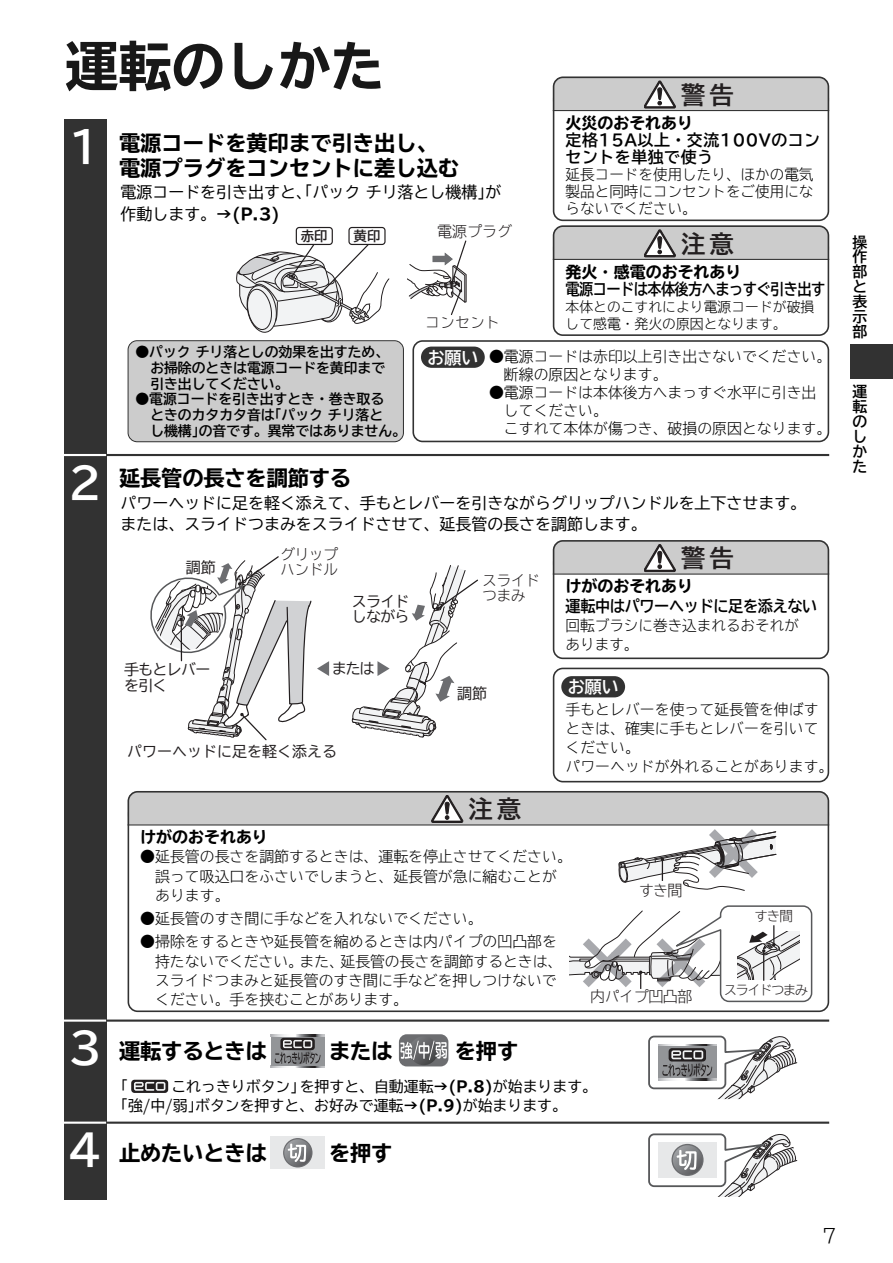
<style>
.page{position:relative;width:893px;height:1263px;background:#fff}
.page>*{position:absolute;margin:0;border:0;box-sizing:border-box;transform-origin:0 0}
.t1{font:700 expanded 53.1px "TBUD Go Std";color:#181818}
.t2{font:700 42.45px "TBUD Go Std";color:#fff}
.t3{font:24.3px "TBUD Go Std Bold 90 pv RKSJ H";letter-spacing:.175em;color:#231f20}
.t4{font:700 expanded 21.3px/25.5px "TBUD Go Std";letter-spacing:-.005em;color:#000}
.t5{font:300 19.2px "TBUD Go Std Super";color:#000}
.t6{font:700 16.95px "TBUD Go Std";color:#fff}
.t7{font:15.9px/21.3px "TBUD Go Std";color:#000}
.t8{font:700 15.9px/17px "TBUD Go Std";letter-spacing:-.025em;color:#000}
.t9{font:700 15.9px/17px "TBUD Go Std";letter-spacing:.03em;color:#000}
.t10{font:700 expanded 15.9px "TBUD Go Std";color:#000}
.t11{font:700 15.9px "TBUD Go Std";letter-spacing:-.025em;color:#000;scale:.95 1}
.t12{font:15px/15.5px "TBUD Go Std Super Light 90 pv RKSJ H";letter-spacing:-.03em;color:#231f20}
.t13{font:15px/15.8px "TBUD Go Std Regular 90 pv RKSJ H";letter-spacing:-.05em;color:#231f20}
.t14{font:15px "TBUD Go Std Regular 90 pv RKSJ H";color:#231f20}
.t15{font:15px/15.5px "TBUD Go Std Super Light 90 pv RKSJ H";letter-spacing:-.05em;color:#231f20}
.t16{font:15px "TBUD Go Std Regular 90 pv RKSJ H";letter-spacing:-.025em;color:#231f20}
.t17{font:300 14.85px/19.2px "TBUD Go Std Super";color:#000}
.t18{font:14.85px/19.2px "TBUD Go Std";color:#000}
.t19{font:700 14.85px/14.9px "TBUD Go Std";color:#000;text-align:justify}
.t20{font:700 13.8px/15.9px "TBUD Go Std";color:#000}
.t21{font:300 13.8px/17px "TBUD Go Std Super";color:#000}
.t22{font:13.5px "TBUD Go Std Super Light 90 pv RKSJ H";letter-spacing:-.125em;color:#231f20}
.t23{font:13.5px "TBUD Go Std Bold 90 pv RKSJ H";color:#231f20}
.s1{font-weight:700;font-stretch:expanded}
.s2{font-stretch:expanded}
.s3{font-stretch:normal;font-size:42.45px;color:#fff}
</style>
<div class="page">
<div style="left:64px;top:119px;width:42px;height:1080px;background:#323232"></div>
<div style="left:850px;top:344px;width:43px;height:34px;background:#323232"></div>
<svg style="left:131px;top:1079px;width:38px;height:14px"></svg>
<svg style="left:131px;top:1080px;width:37px;height:13px"></svg>
<svg style="left:134px;top:1082px;width:31px;height:9px"></svg>
<svg style="left:352px;top:565px;width:126px;height:173px"></svg>
<svg style="left:150px;top:556px;width:179px;height:185px"></svg>
<svg style="left:128px;top:791px;width:701px;height:221px"></svg>
<svg style="left:128px;top:795px;width:701px;height:96px"></svg>
<svg style="left:570px;top:905px;width:242px;height:98px"></svg>
<svg style="left:553px;top:668px;width:276px;height:114px"></svg>
<svg style="left:553px;top:540px;width:276px;height:119px"></svg>
<hr style="left:553px;top:573px;width:276px;height:2px;background:#323232">
<hr style="left:64px;top:454px;width:42px;height:2px;background:#fff">
<hr style="left:106px;top:454px;width:723px;height:2px;background:#323232">
<svg style="left:270px;top:1034px;width:55px;height:34px"></svg>
<svg style="left:271px;top:1065px;width:53px;height:2px"></svg>
<svg style="left:271px;top:1035px;width:53px;height:1px"></svg>
<div style="left:271px;top:1036px;width:53px;height:29px;background:#939598"></div>
<div style="left:284px;top:1037px;width:27px;height:27px;background:#8b8c8f;border-radius:50%"></div>
<div style="left:280px;top:1038px;width:35px;height:12px;background:#2a2627;border-radius:3px"></div>
<svg style="left:275px;top:1040px;width:45px;height:24px"></svg>
<svg style="left:398px;top:1034px;width:51px;height:33px"></svg>
<div style="left:399px;top:1034px;width:49px;height:32px;background:#6c6d70;border-radius:8px"></div>
<svg style="left:409px;top:1036px;width:29px;height:29px"></svg>
<svg style="left:400px;top:1041px;width:47px;height:19px"></svg>
<hr style="left:64px;top:1019px;width:42px;height:3px;background:#fff">
<hr style="left:106px;top:1019px;width:723px;height:3px;background:#323232">
<div style="left:561px;top:676px;width:64px;height:21px;background:#323232;border-radius:11px"></div>
<div style="left:268px;top:1133px;width:60px;height:38px;background:linear-gradient(to bottom,#f4f5f5,#f4f5f5)"></div>
<div style="left:271px;top:1137px;width:54px;height:32px;background:#e7e8e9"></div>
<svg style="left:283px;top:1138px;width:30px;height:29px"></svg>
<svg style="left:284px;top:1139px;width:27px;height:27px"></svg>
<svg style="left:288px;top:1143px;width:18px;height:19px"></svg>
<hr style="left:64px;top:1121px;width:42px;height:3px;background:#fff">
<hr style="left:106px;top:1121px;width:723px;height:3px;background:#323232">
<svg style="left:648px;top:1036px;width:150px;height:63px"></svg>
<svg style="left:648px;top:1133px;width:150px;height:64px"></svg>
<svg style="left:128px;top:77px;width:701px;height:365px"></svg>
<hr style="left:553px;top:259px;width:276px;height:1px;background:#323232">
<h1 class="t1" style="left:65px;top:37px;width:320px">運転のしかた</h1>
<h2 class="t2" style="left:68px;top:112px;width:35px">1</h2>
<h3 class="t4" style="left:119px;top:130px;width:342px">電源コードを黄印まで引き出し、電源プラグをコンセントに差し込む</h3>
<p class="t7" style="left:121px;top:182px;width:382px">電源コードを引き出すと、｢パックチリ落とし機構｣が作動します。<span class="s1">→(P.3)</span></p>
<p class="t23" style="left:301px;top:225px;width:28px">赤印</p>
<p class="t23" style="left:353px;top:225px;width:28px">黄印</p>
<p class="t12" style="left:437px;top:223px;width:76px">電源プラグ</p>
<p class="t12" style="left:425px;top:314px;width:76px">コンセント</p>
<h3 class="t3" style="left:681px;top:75px;width:54px">警告</h3>
<p class="t10" style="left:566px;top:114px;width:129px">火災のおそれあり</p>
<p class="t9" style="left:566px;top:132px;width:256px">定格15A以上・交流100Vのコンセントを単独で使う</p>
<p class="t17" style="left:566px;top:165px;width:249px;line-height:17px;text-align:justify">延長コードを使用したり、ほかの電気製品と同時にコンセントをご使用にならないでください。</p>
<h3 class="t3" style="left:681px;top:224px;width:54px">注意</h3>
<p class="t8" style="left:566px;top:263px;width:261px"><span class="s2">発火</span>・<span class="s2">感電のおそれあり<br></span>電源コードは本体後方へまっすぐ引き出す</p>
<p class="t21" style="left:566px;top:298px;width:250px">本体とのこすれにより電源コードが破損して感電・発火の原因となります。</p>
<h2 class="t2" style="left:68px;top:448px;width:35px">2</h2>
<p class="t20" style="left:150px;top:344px;width:240px;text-indent:-15px">●パックチリ落としの効果を出すため、お掃除のときは電源コードを黄印まで引き出してください。</p>
<p class="t20" style="left:150px;top:391px;width:257px;text-indent:-15px">●電源コードを引き出すとき・巻き取る<br>ときのカタカタ音は｢パックチリ落と<br>し機構｣の音です。異常ではありません。</p>
<h3 class="t4" style="left:119px;top:466px;width:234px">延長管の長さを調節する</h3>
<p class="t6" style="left:427px;top:343px;width:53px">お願い</p>
<p class="t17" style="left:504px;top:347px;width:329px;line-height:18px;text-indent:-15px">●電源コードは赤印以上引き出さないでください。断線の原因となります。</p>
<p class="t17" style="left:504px;top:383px;width:329px;line-height:18px;text-indent:-15px">●電源コードは本体後方へまっすぐ水平に引き出してください。<br>こすれて本体が傷つき、破損の原因となります。</p>
<p class="t7" style="left:121px;top:492px;width:687px">パワーヘッドに足を軽く添えて、手もとレバーを引きながらグリップハンドルを上下させます。または、スライドつまみをスライドさせて、延長管の長さを調節します。</p>
<p class="t16" style="left:186px;top:555px;width:32px">調節</p>
<p class="t13" style="left:124px;top:662px;width:88px">手もとレバーを引く</p>
<p class="t15" style="left:280px;top:546px;width:59px">グリップハンドル</p>
<p class="t13" style="left:352px;top:593px;width:59px">スライドしながら</p>
<p class="t16" style="left:332px;top:656px;width:44px">または</p>
<p class="t14" style="left:127px;top:739px;width:211px">パワーヘッドに足を軽く添える</p>
<p class="t12" style="left:482px;top:572px;width:59px">スライドつまみ</p>
<p class="t16" style="left:457px;top:681px;width:31px">調節</p>
<h3 class="t3" style="left:468px;top:789px;width:54px">注意</h3>
<h3 class="t3" style="left:681px;top:538px;width:54px">警告</h3>
<p class="t10" style="left:566px;top:578px;width:129px">けがのおそれあり</p>
<p class="t11" style="left:566px;top:592px;width:267px">運転中はパワーヘッドに足を添えない</p>
<p class="t17" style="left:566px;top:615px;width:235px">回転ブラシに巻き込まれるおそれがあります。</p>
<p class="t6" style="left:568px;top:673px;width:53px">お願い</p>
<p class="t17" style="left:566px;top:699px;width:269px">手もとレバーを使って延長管を伸ばすときは、確実に手もとレバーを引いてください。<br>パワーヘッドが外れることがあります。</p>
<p class="t10" style="left:140px;top:828px;width:129px">けがのおそれあり</p>
<p class="t17" style="left:155px;top:847px;width:418px;text-indent:-15px">●延長管の長さを調節するときは、運転を停止させてください。誤って吸込口をふさいでしまうと、延長管が急に縮むことがあります。</p>
<p class="t17" style="left:140px;top:908px;width:344px">●延長管のすき間に手などを入れないでください。</p>
<p class="t17" style="left:155px;top:932px;width:409px;text-indent:-15px">●掃除をするときや延長管を縮めるときは内パイプの凹凸部を持たないでください。また、延長管の長さを調節するときは、スライドつまみと延長管のすき間に手などを押しつけないでください。手を挟むことがあります。</p>
<p class="t12" style="left:639px;top:882px;width:45px">すき間</p>
<p class="t22" style="left:754px;top:905px;width:40px">すき間</p>
<p class="t12" style="left:590px;top:988px;width:104px">内パイプ凹凸部</p>
<p class="t22" style="left:724px;top:979px;width:86px">スライドつまみ</p>
<h3 class="t4" style="left:68px;top:1039px;width:200px"><span class="s3">3</span> 運転するときは</h3>
<h3 class="t4" style="left:329px;top:1039px;width:65px">または</h3>
<h3 class="t4" style="left:455px;top:1039px;width:65px">を押す</h3>
<p class="t18" style="left:121px;top:1076px;width:478px;text-indent:51px">これっきりボタン」を押すと、自動運転<span class="s1">→(P.8)</span>が始まります。｢強/中/弱｣ボタンを押すと、お好みで運転<span class="s1">→(P.9)</span>が始まります。</p>
<p class="t18" style="left:113px;top:1076px;width:16px">「</p>
<h3 class="t4" style="left:68px;top:1141px;width:200px"><span class="s3">4</span> 止めたいときは</h3>
<h3 class="t4" style="left:329px;top:1141px;width:65px">を押す</h3>
<p class="t19" style="left:853px;top:235px;width:16px">操作部と表示部</p>
<p class="t19" style="left:853px;top:384px;width:16px">運転のしかた</p>
<p class="t5" style="left:822px;top:1219px;width:16px">7</p>
</div>
